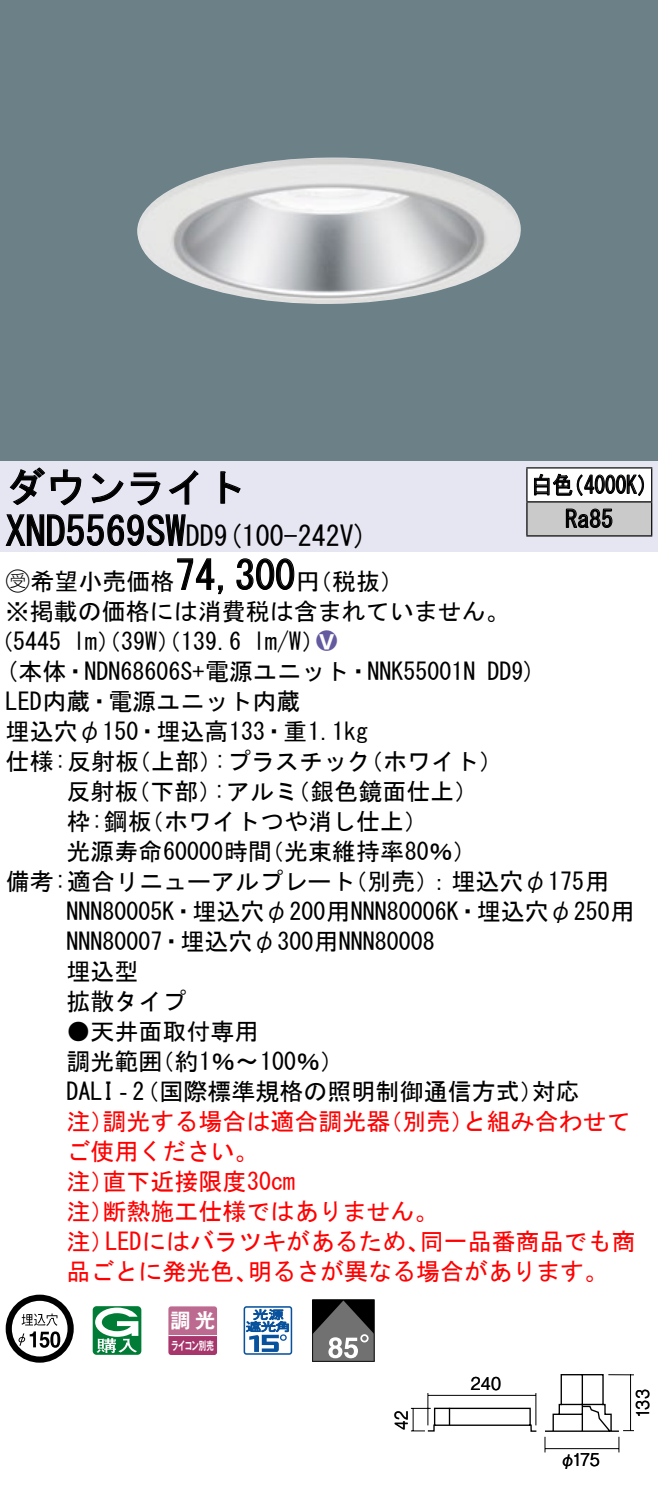
<style>
.page{position:relative;width:658px;height:1490px;background:#fff}
.page>*{position:absolute;margin:0;border:0;box-sizing:border-box;transform-origin:0 0}
.t1{font:40px "MS Gothic";color:#000}
.t2{font:28px "MS Gothic";color:#000}
.t3{font:24px/30px "MS Gothic";color:#000}
.t4{font:24px/30px "MS Gothic";color:#f00}
.t5{font:24px/34px "MS Gothic";color:#000;scale:.88 1}
.t6{font:24px "Ford Classification 1";color:#635aa0}
.t7{font:20px "Gothic MB101 Pro De Bold 90 pv RKSJ H";color:#fff}
.t8{font:17.6px "Gothic BBB Pro Medium 90 pv RKSJ H";letter-spacing:-.015em;color:#000;scale:.9 1}
.t9{font:17.6px "Gothic BBB Pro Medium 90 pv RKSJ H";letter-spacing:-.015em;color:#000;scale:.85 1}
.t10{font:11.6px "Gothic MB101 Pro De Bold 90 pv RKSJ H";letter-spacing:-.05em;color:#fff;scale:.65 1}
.s1{font-size:28px}
.s2{font-family:"Ford Classification 1"}
.s3{color:#fff}
</style>
<div class="page">
<div style="left:0;top:0;width:658px;height:462px;background:#6c8087"></div>
<img style="left:137px;top:158px;width:384px;height:146px">
<div style="left:0;top:462px;width:658px;height:90px;background:#e6e5f2"></div>
<svg style="left:9px;top:467px;width:73px;height:39px"></svg>
<svg style="left:91px;top:473px;width:33px;height:30px"></svg>
<svg style="left:130px;top:472px;width:30px;height:34px"></svg>
<svg style="left:168px;top:470px;width:30px;height:35px"></svg>
<svg style="left:220px;top:471px;width:21px;height:33px"></svg>
<svg style="left:5px;top:514px;width:181px;height:32px"></svg>
<svg style="left:177px;top:558px;width:46px;height:37px"></svg>
<svg style="left:236px;top:558px;width:59px;height:32px"></svg>
<svg style="left:6px;top:1295px;width:68px;height:68px"></svg>
<svg style="left:50px;top:1331px;width:10px;height:17px"></svg>
<svg style="left:93px;top:1306px;width:48px;height:49px"></svg>
<svg style="left:168px;top:1306px;width:49px;height:49px"></svg>
<hr style="left:168px;top:1335px;width:49px;height:1px;background:#fff">
<svg style="left:243px;top:1306px;width:49px;height:49px"></svg>
<svg style="left:312px;top:1299px;width:62px;height:63px"></svg>
<div style="left:527px;top:468px;width:124px;height:34px;background:#fff"></div>
<div style="left:527px;top:502px;width:124px;height:34px;background:#cacaca"></div>
<hr style="left:526px;top:467px;width:126px;height:2px;background:#000">
<hr style="left:526px;top:468px;width:1px;height:33px;background:#000">
<hr style="left:651px;top:468px;width:1px;height:33px;background:#000">
<hr style="left:526px;top:501px;width:126px;height:2px;background:#000">
<hr style="left:526px;top:502px;width:1px;height:33px;background:#000">
<hr style="left:651px;top:502px;width:1px;height:33px;background:#000">
<hr style="left:526px;top:535px;width:126px;height:2px;background:#000">
<svg style="left:534px;top:473px;width:110px;height:23px"></svg>
<svg style="left:565px;top:508px;width:47px;height:20px"></svg>
<svg style="left:544px;top:1374px;width:90px;height:78px"></svg>
<hr style="left:535px;top:1393px;width:1px;height:32px;background:#000">
<hr style="left:427px;top:1393px;width:1px;height:32px;background:#000">
<hr style="left:428px;top:1395px;width:108px;height:1px;background:#000">
<svg style="left:411px;top:1407px;width:126px;height:25px"></svg>
<h1 class="t1" style="left:6px;top:467px;width:242px">ダウンライト</h1>
<p class="t2" style="left:214px;top:522px;width:155px">(9 100-242 (V</p>
<h1 class="t1" style="left:6px;top:511px;width:210px">XND5569SW<span class="s1">DD</span></h1>
<h1 class="t1" style="left:175px;top:555px;width:121px">74,300</h1>
<p class="t3" style="left:6px;top:566px;width:505px"><span class="s2">B</span>希望小売価格<br>※掲載の価格には消費税は含まれていません。</p>
<p class="t6" style="left:316px;top:629px;width:22px">2<span class="s3">8</span></p>
<p class="t3" style="left:296px;top:566px;width:109px">（円税抜(</p>
<p class="t3" style="left:253px;top:626px;width:73px">l m (W/</p>
<p class="t3" style="left:-11px;top:626px;width:74px">（5445</p>
<p class="t3" style="left:73px;top:626px;width:170px">lm）（39 ）（W 139.6</p>
<p class="t5" style="left:565px;top:468px;width:56px;text-indent:-34px">白色<br>Ra85</p>
<p class="t5" style="left:563px;top:468px;width:110px">（4000 (K</p>
<p class="t3" style="left:6px;top:656px;width:471px">(本体・NDN68606 +S 電源ユニット・NNK55001N</p>
<p class="t3" style="left:6px;top:686px;width:296px">LED内蔵・電源ユニット内蔵</p>
<p class="t3" style="left:6px;top:716px;width:364px">埋込穴φ150・埋込高133・重1.1kg</p>
<p class="t3" style="left:359px;top:746px;width:145px">（ホワイト(</p>
<p class="t3" style="left:487px;top:656px;width:50px">DD (9</p>
<p class="t3" style="left:214px;top:746px;width:158px">:プラスチック</p>
<p class="t3" style="left:6px;top:746px;width:135px">仕様:反射板</p>
<p class="t3" style="left:127px;top:746px;width:97px">（上部）</p>
<p class="t3" style="left:66px;top:776px;width:74px">反射板</p>
<p class="t3" style="left:126px;top:776px;width:97px">（下部）</p>
<p class="t3" style="left:213px;top:776px;width:86px">:アルミ</p>
<p class="t3" style="left:286px;top:776px;width:193px">（銀色鏡面仕上(</p>
<p class="t3" style="left:66px;top:806px;width:87px">枠:鋼板</p>
<p class="t3" style="left:140px;top:806px;width:290px">（ホワイトつや消し仕上(</p>
<p class="t3" style="left:66px;top:836px;width:207px">光源寿命60000時間</p>
<p class="t3" style="left:260px;top:836px;width:218px">（光束維持率80％(</p>
<p class="t3" style="left:66px;top:866px;width:569px;text-indent:-61px">備考:適合リニューアルプレート<br>NNN80005 ・K 埋込穴φ200用NNN80006 ・K 埋込穴φ250用<br>NNN80007・埋込穴φ300用NNN80008<br>埋込型<br>拡散タイプ</p>
<p class="t3" style="left:150px;top:1016px;width:195px;text-indent:-84px">●天井面取付専用<br>（約1％〜100％(</p>
<p class="t3" style="left:343px;top:866px;width:267px">（別売：）埋込穴φ175用</p>
<p class="t3" style="left:66px;top:1046px;width:97px">調光範囲</p>
<p class="t3" style="left:66px;top:1076px;width:478px">DALI‐（2 国際標準規格の照明制御通信方式）</p>
<p class="t4" style="left:462px;top:1106px;width:169px">と組み合わせて</p>
<p class="t3" style="left:531px;top:1076px;width:49px">対応</p>
<p class="t4" style="left:102px;top:1106px;width:289px">調光する場合は適合調光器</p>
<p class="t4" style="left:378px;top:1106px;width:97px">（別売）</p>
<p class="t4" style="left:66px;top:1106px;width:49px">注）</p>
<p class="t4" style="left:66px;top:1136px;width:193px">ご使用ください。</p>
<p class="t4" style="left:102px;top:1166px;width:194px">直下近接限度30cm</p>
<p class="t4" style="left:102px;top:1166px;width:337px;text-indent:-36px">注）<br>断熱施工仕様ではありません。</p>
<p class="t4" style="left:66px;top:1196px;width:49px">注）</p>
<p class="t4" style="left:66px;top:1226px;width:49px">注）</p>
<p class="t4" style="left:105px;top:1226px;width:326px">LEDにはバラツキがあるため、</p>
<p class="t4" style="left:420px;top:1226px;width:217px">同一品番商品でも商</p>
<p class="t4" style="left:66px;top:1256px;width:193px">品ごとに発光色、</p>
<p class="t4" style="left:248px;top:1256px;width:362px">明るさが異なる場合があります。</p>
<p class="t7" style="left:171px;top:1304px;width:46px">調光</p>
<p class="t10" style="left:171px;top:1335px;width:67px">ライコン別売</p>
<p class="t9" style="left:387px;top:1430px;width:24px;rotate:-90deg">42</p>
<p class="t8" style="left:471px;top:1370px;width:35px">240</p>
<p class="t8" style="left:572px;top:1446px;width:32px">175</p>
<p class="t8" style="left:560px;top:1446px;width:19px">φ</p>
<p class="t8" style="left:628px;top:1417px;width:33px;rotate:-90deg">133</p>
</div>
